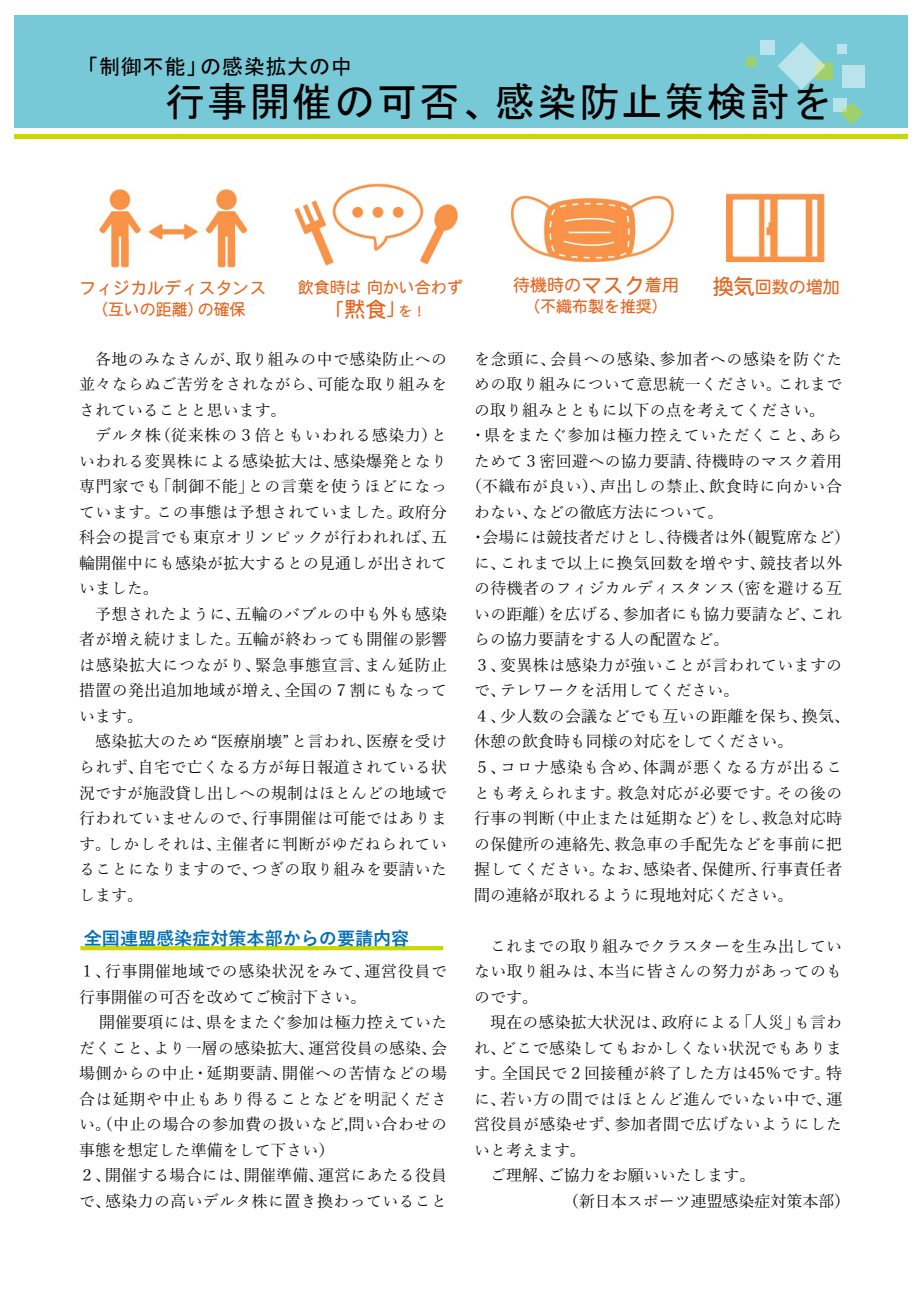
<style>
.page{position:relative;width:919px;height:1289px;background:#fff}
.page>*{position:absolute;margin:0;border:0;box-sizing:border-box;transform-origin:0 0}
.t1{font:40.35px "MS Gothic";letter-spacing:.05em;color:#040000}
.t2{font:21.3px "MS Gothic";letter-spacing:.025em;color:#040000}
.t3{font:19.2px "DFHS Maru Gothic W4 WINP RKSJ H";color:#e36621}
.t4{font:700 18px "Yu Gothic";color:#036eb8}
.t5{font:16.95px "DFHS Maru Gothic W4 WINP RKSJ H";color:#e36621}
.t6{font:15.9px/25.5px "Yu Mincho";letter-spacing:.02em;color:#000}
.t7{font:15.9px "Yu Mincho";color:#000}
.t8{font:15.9px "Yu Mincho";letter-spacing:.045em;color:#000}
.t9{font:15.9px "DFHS Maru Gothic W4 WINP RKSJ H";color:#e36621}
.s1{font-size:21.3px}
.s2{font-size:13.8px}
</style>
<div class="page">
<div style="left:14px;top:134px;width:893px;height:5px;background:#cad800"></div>
<div style="left:14px;top:16px;width:893px;height:112px;background:#78c9d8"></div>
<div style="left:842px;top:65px;width:22px;height:22px;background:#bbe3eb"></div>
<div style="left:837px;top:44px;width:9px;height:9px;background:#bbe3eb"></div>
<div style="left:746px;top:57px;width:9px;height:10px;background:#a0d06c"></div>
<div style="left:814px;top:63px;width:18px;height:17px;background:#a0d06c"></div>
<div style="left:833px;top:98px;width:13px;height:14px;background:#bbe3eb"></div>
<div style="left:760px;top:41px;width:14px;height:14px;background:#bbe3eb"></div>
<svg style="left:778px;top:42px;width:47px;height:48px"></svg>
<svg style="left:840px;top:102px;width:22px;height:23px"></svg>
<svg style="left:80px;top:946px;width:363px;height:4px"></svg>
<img style="left:720px;top:192px;width:106px;height:71px">
<img style="left:95px;top:187px;width:156px;height:83px">
<img style="left:294px;top:183px;width:164px;height:83px">
<img style="left:507px;top:195px;width:167px;height:68px">
<h2 class="t2" style="left:77px;top:56px;width:276px">「制御不能」の感染拡大の中</h2>
<h1 class="t1" style="left:165px;top:81px;width:668px">行事開催の可否、感染防止策検討を</h1>
<p class="t5" style="left:79px;top:280px;width:189px">フィジカルディスタンス</p>
<p class="t9" style="left:92px;top:301px;width:155px">（互いの距離）の確保</p>
<p class="t9" style="left:298px;top:279px;width:166px">飲食時は 向かい合わず</p>
<p class="t3" style="left:325px;top:299px;width:103px">「<span class="s1">黙食</span>」<span class="s2">を！</span></p>
<p class="t5" style="left:513px;top:277px;width:167px">待機時の<span class="s1">マスク</span>着用</p>
<p class="t9" style="left:524px;top:298px;width:145px">（不織布製を推奨）</p>
<p class="t5" style="left:712px;top:278px;width:129px"><span class="s1">換気</span>回数の増加</p>
<p class="t6" style="left:79px;top:344px;width:369px">　各地のみなさんが、取り組みの中で感染防止への並々ならぬご苦労をされながら、可能な取り組みをされていることと思います。<br>　デルタ株（従来株の３倍ともいわれる感染力）といわれる変異株による感染拡大は、感染爆発となり専門家でも「制御不能」との言葉を使うほどになっています。この事態は予想されていました。政府分科会の提言でも東京オリンピックが行われれば、五輪開催中にも感染が拡大するとの見通しが出されていました。<br>　予想されたように、五輪のバブルの中も外も感染者が増え続けました。五輪が終わっても開催の影響は感染拡大につながり、緊急事態宣言、まん延防止措置の発出追加地域が増え、全国の７割にもなっています。<br>　感染拡大のため“医療崩壊”と言われ、医療を受けられず、自宅で亡くなる方が毎日報道されている状況ですが施設貸し出しへの規制はほとんどの地域で行われていませんので、行事開催は可能ではあります。しかしそれは、主催者に判断がゆだねられていることになりますので、つぎの取り組みを要請いたします。</p>
<p class="t4" style="left:84px;top:928px;width:327px">全国連盟感染症対策本部からの要請内容</p>
<p class="t6" style="left:79px;top:957px;width:369px">１、行事開催地域での感染状況をみて、運営役員で行事開催の可否を改めてご検討下さい。<br>　 開催要項には、県をまたぐ参加は極力控えていただくこと、より一層の感染拡大、運営役員の感染、会場側からの中止・延期要請、開催への苦情などの場合は延期や中止もあり得ることなどを明記ください。（中止の場合の参加費の扱いなど,問い合わせの事態を想定した準備をして下さい）<br>２、開催する場合には、開催準備、運営にあたる役員で、感染力の高いデルタ株に置き換わっていること</p>
<p class="t8" style="left:474px;top:344px;width:369px">を念頭に、会員への感染、参加者への感染を防ぐた</p>
<p class="t6" style="left:474px;top:370px;width:369px">めの取り組みについて意思統一ください。これまで</p>
<p class="t7" style="left:474px;top:395px;width:352px">の取り組みとともに以下の点を考えてください。</p>
<p class="t8" style="left:470px;top:420px;width:373px">・県をまたぐ参加は極力控えていただくこと、あら</p>
<p class="t6" style="left:474px;top:446px;width:369px">ためて３密回避への協力要請、待機時のマスク着用</p>
<p class="t8" style="left:466px;top:471px;width:377px">（不織布が良い）、声出しの禁止、飲食時に向かい合</p>
<p class="t7" style="left:474px;top:497px;width:251px">わない、などの徹底方法について。</p>
<p class="t7" style="left:470px;top:522px;width:381px">・会場には競技者だけとし、待機者は外（観覧席など）</p>
<p class="t8" style="left:474px;top:548px;width:369px">に、これまで以上に換気回数を増やす、競技者以外</p>
<p class="t6" style="left:474px;top:574px;width:369px">の待機者のフィジカルディスタンス（密を避ける互</p>
<p class="t6" style="left:474px;top:599px;width:369px">いの距離）を広げる、参加者にも協力要請など、これ</p>
<p class="t7" style="left:474px;top:625px;width:257px">らの協力要請をする人の配置など。</p>
<p class="t6" style="left:474px;top:650px;width:369px">３、変異株は感染力が強いことが言われていますの</p>
<p class="t7" style="left:474px;top:676px;width:267px">で、テレワークを活用してください。</p>
<p class="t6" style="left:474px;top:701px;width:377px">４、少人数の会議などでも互いの距離を保ち、換気、</p>
<p class="t7" style="left:474px;top:727px;width:320px">休憩の飲食時も同様の対応をしてください。</p>
<p class="t8" style="left:474px;top:752px;width:369px">５、コロナ感染も含め、体調が悪くなる方が出るこ</p>
<p class="t6" style="left:474px;top:778px;width:369px">とも考えられます。救急対応が必要です。その後の</p>
<p class="t6" style="left:474px;top:804px;width:369px">行事の判断（中止または延期など）をし、救急対応時</p>
<p class="t6" style="left:474px;top:829px;width:369px">の保健所の連絡先、救急車の手配先などを事前に把</p>
<p class="t6" style="left:474px;top:855px;width:369px">握してください。なお、感染者、保健所、行事責任者</p>
<p class="t7" style="left:474px;top:880px;width:320px">間の連絡が取れるように現地対応ください。</p>
<p class="t6" style="left:474px;top:931px;width:369px">　これまでの取り組みでクラスターを生み出してい</p>
<p class="t6" style="left:474px;top:957px;width:369px">ない取り組みは、本当に皆さんの努力があってのも</p>
<p class="t6" style="left:474px;top:982px;width:65px">のです。</p>
<p class="t6" style="left:474px;top:1008px;width:369px">　現在の感染拡大状況は、政府による「人災」も言わ</p>
<p class="t6" style="left:474px;top:1033px;width:369px">れ、どこで感染してもおかしくない状況でもありま</p>
<p class="t6" style="left:474px;top:1059px;width:369px">す。全国民で２回接種が終了した方は45％です。特</p>
<p class="t8" style="left:474px;top:1084px;width:369px">に、若い方の間ではほとんど進んでいない中で、運</p>
<p class="t6" style="left:474px;top:1110px;width:369px">営役員が感染せず、参加者間で広げないようにした</p>
<p class="t6" style="left:474px;top:1135px;width:113px">いと考えます。</p>
<p class="t7" style="left:474px;top:1160px;width:283px">　ご理解、ご協力をお願いいたします。</p>
<p class="t7" style="left:563px;top:1186px;width:289px">（新日本スポーツ連盟感染症対策本部）</p>
</div>
